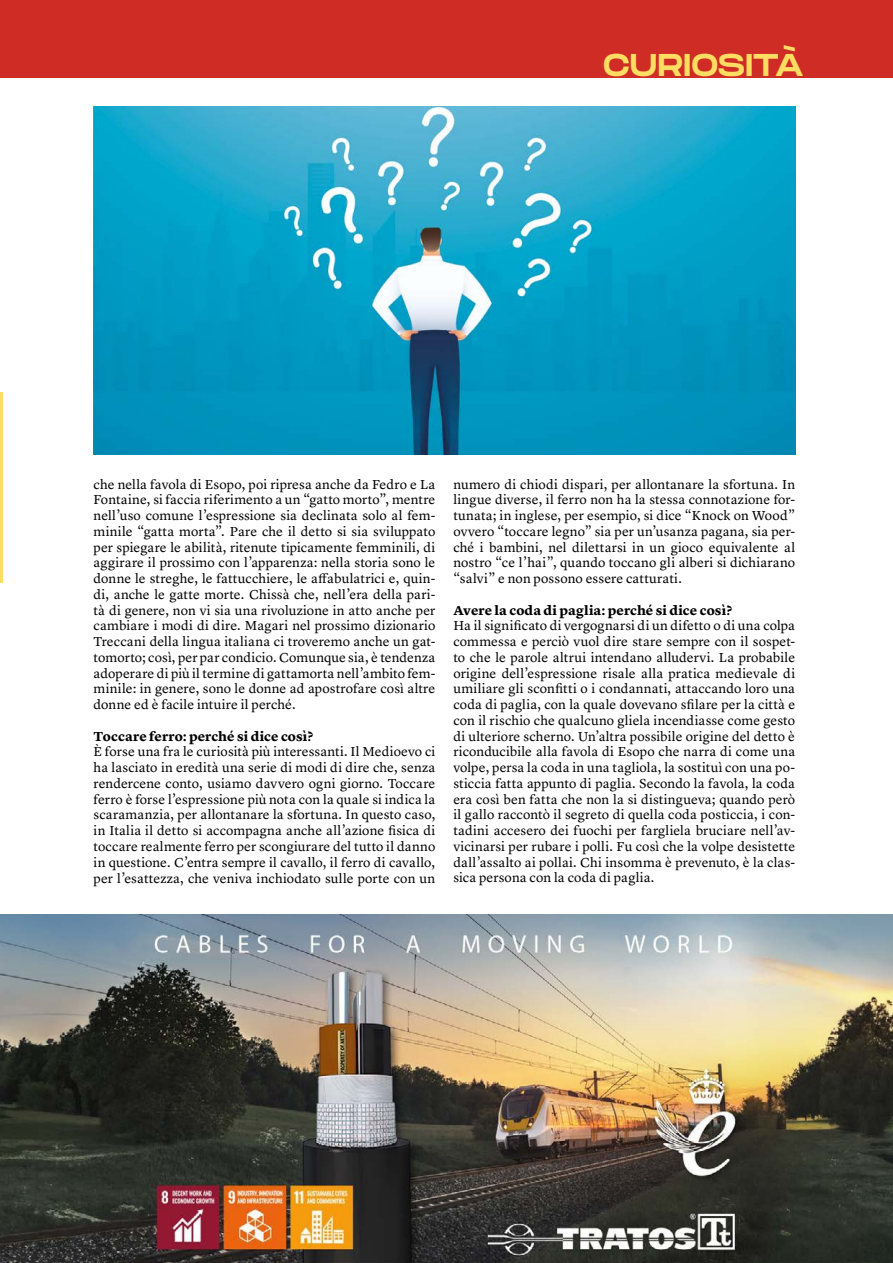
<style>
.page{position:relative;width:893px;height:1263px;background:#fff}
.page>*{position:absolute;margin:0;border:0;box-sizing:border-box;transform-origin:0 0}
.t1{font:31.5px "Monument Extended";letter-spacing:.005em;color:#ffdc62;scale:.9 1}
.t2{font:13.5px/15.8px "Lyon Text";letter-spacing:.005em;color:#000;text-align:justify}
.t3{font:700 13.5px "Lyon Text";letter-spacing:.01em;color:#000}
</style>
<div class="page">
<div style="left:0;top:0;width:893px;height:78px;background:#cf2c25"></div>
<hr style="left:0;top:393px;width:2px;height:190px;background:#ffdc62">
<img style="left:94px;top:106px;width:701px;height:349px">
<img style="left:0;top:914px;width:893px;height:349px">
<h1 class="t1" style="left:603px;top:42px;width:225px">CURIOSITÀ</h1>
<p class="t2" style="left:94px;top:475px;width:343px">che nella favola di Esopo, poi ripresa anche da Fedro e La Fontaine, si faccia riferimento a un “gatto morto”, mentre nell’uso comune l’espressione sia declinata solo al fem&shy;minile “gatta morta”. Pare che il detto si sia sviluppato per spiegare le abilità, ritenute tipicamente femminili, di aggirare il prossimo con l’apparenza: nella storia sono le donne le streghe, le fattucchiere, le affabulatrici e, quin&shy;di, anche le gatte morte. Chissà che, nell’era della pari&shy;tà di genere, non vi sia una rivoluzione in atto anche per cambiare i modi di dire. Magari nel prossimo dizionario Treccani della lingua italiana ci troveremo anche un gat&shy;tomorto; così, per par condicio. Comunque sia, è tendenza adoperare di più il termine di gattamorta nell’ambito fem&shy;minile: in genere, sono le donne ad apostrofare così altre donne ed è facile intuire il perché.</p>
<p class="t3" style="left:94px;top:726px;width:221px">Toccare ferro: perché si dice così?</p>
<p class="t2" style="left:94px;top:743px;width:343px">È forse una fra le curiosità più interessanti. Il Medioevo ci ha lasciato in eredità una serie di modi di dire che, senza rendercene conto, usiamo davvero ogni giorno. Toccare ferro è forse l’espressione più nota con la quale si indica la scaramanzia, per allontanare la sfortuna. In questo caso, in Italia il detto si accompagna anche all’azione fisica di toccare realmente ferro per scongiurare del tutto il danno in questione. C’entra sempre il cavallo, il ferro di cavallo, per l’esattezza, che veniva inchiodato sulle porte con un</p>
<p class="t2" style="left:453px;top:475px;width:343px">numero di chiodi dispari, per allontanare la sfortuna. In lingue diverse, il ferro non ha la stessa connotazione for&shy;tunata; in inglese, per esempio, si dice “Knock on Wood” ovvero “toccare legno” sia per un’usanza pagana, sia per&shy;ché i bambini, nel dilettarsi in un gioco equivalente al nostro “ce l’hai”, quando toccano gli alberi si dichiarano “salvi” e non possono essere catturati.</p>
<p class="t3" style="left:453px;top:600px;width:280px">Avere la coda di paglia: perché si dice così?</p>
<p class="t2" style="left:453px;top:617px;width:343px">Ha il significato di vergognarsi di un difetto o di una colpa commessa e perciò vuol dire stare sempre con il sospet&shy;to che le parole altrui intendano alludervi. La probabile origine dell’espressione risale alla pratica medievale di umiliare gli sconfitti o i condannati, attaccando loro una coda di paglia, con la quale dovevano sfilare per la città e con il rischio che qualcuno gliela incendiasse come gesto di ulteriore scherno. Un’altra possibile origine del detto è riconducibile alla favola di Esopo che narra di come una volpe, persa la coda in una tagliola, la sostituì con una po&shy;sticcia fatta appunto di paglia. Secondo la favola, la coda era così ben fatta che non la si distingueva; quando però il gallo raccontò il segreto di quella coda posticcia, i con&shy;tadini accesero dei fuochi per fargliela bruciare nell’av&shy;vicinarsi per rubare i polli. Fu così che la volpe desistette dall’assalto ai pollai. Chi insomma è prevenuto, è la clas&shy;sica persona con la coda di paglia.</p>
</div>
